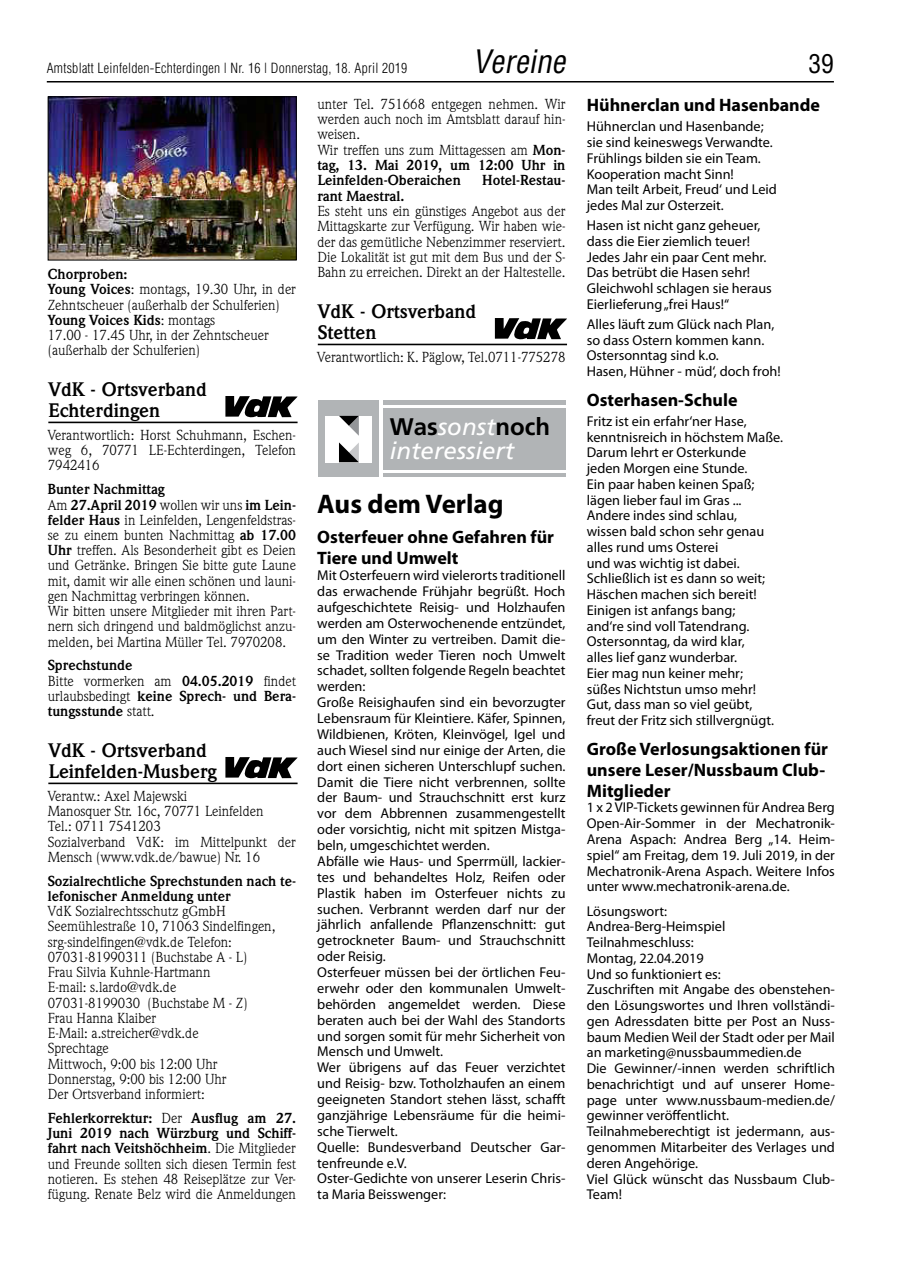
<style>
.page{position:relative;width:902px;height:1280px;background:#fff}
.page>*{position:absolute;margin:0;border:0;box-sizing:border-box;transform-origin:0 0}
.t1{font:italic condensed 31.5px "Helvetica";color:#000}
.t2{font:700 27px "Myriad Pro";color:#000}
.t3{font:italic condensed 25.5px "Helvetica";color:#000}
.t4{font:italic 24px/24px "Frutiger";color:#fff}
.t5{font:700 19.2px/20.9px "Weidemann";color:#000}
.t6{font:700 18px/21px "Myriad Pro";color:#000}
.t7{font:14.25px/15.8px "Myriad Pro";color:#000}
.t8{font:14.25px/15.3px "Weidemann";color:#000}
.t9{font:700 14.25px/15.3px "Weidemann";color:#000}
.t10{font:300 condensed 13.65px "Helvetica";letter-spacing:.02em;color:#000}
.s1{font-weight:700}
.s2{font-weight:400}
.s3{font-weight:700;font-style:normal;color:#000}
</style>
<div class="page">
<hr style="left:47px;top:81px;width:786px;height:1px;background:#000">
<img style="left:50px;top:99px;width:244px;height:159px">
<div style="left:48px;top:97px;width:248px;height:163px;border:1px solid #000"></div>
<svg style="left:225px;top:396px;width:72px;height:22px"></svg>
<hr style="left:48px;top:422px;width:249px;height:1px;background:#000">
<svg style="left:225px;top:757px;width:72px;height:22px"></svg>
<hr style="left:48px;top:782px;width:249px;height:2px;background:#000">
<svg style="left:495px;top:318px;width:72px;height:22px"></svg>
<hr style="left:318px;top:344px;width:249px;height:1px;background:#000">
<div style="left:383px;top:408px;width:182px;height:62px;background:#b1b4b6"></div>
<hr style="left:383px;top:473px;width:182px;height:4px;background:#b1b4b6">
<hr style="left:383px;top:400px;width:182px;height:4px;background:#b1b4b6">
<div style="left:319px;top:400px;width:60px;height:77px;background:#b1b4b6"></div>
<div style="left:325px;top:416px;width:47px;height:46px;background:#fff"></div>
<svg style="left:339px;top:442px;width:20px;height:20px"></svg>
<svg style="left:339px;top:416px;width:20px;height:20px"></svg>
<p class="t10" style="left:47px;top:60px;width:362px">Amtsblatt Leinfelden-Echterdingen | Nr. 16 | Donnerstag, 18. April 2019</p>
<h1 class="t1" style="left:472px;top:42px;width:101px">Vereine</h1>
<h3 class="t3" style="left:808px;top:48px;width:27px">39</h3>
<p class="t8" style="left:48px;top:266px;width:250px"><span class="s1">Chorproben:<br>Young Voices</span>: montags, 19.30 Uhr, in der<br>Zehntscheuer (außerhalb der Schulferien)<br><span class="s1">Young Voices Kids</span>: montags<br>17.00 - 17.45 Uhr, in der Zehntscheuer (außerhalb der Schulferien)</p>
<h3 class="t5" style="left:48px;top:379px;width:160px">VdK - Ortsverband<br>Echterdingen</h3>
<p class="t8" style="left:48px;top:427px;width:250px;text-align:justify">Verantwortlich: Horst Schuhmann, Eschen&shy;weg 6, 70771 LE-Echterdingen, Telefon 7942416</p>
<p class="t8" style="left:48px;top:482px;width:250px"><span class="s1">Bunter Nachmittag<br></span>Am <span class="s1">27.April 2019</span> wollen wir uns <span class="s1">im Lein&shy;felder Haus</span> in Leinfelden, Lengenfeldstras&shy;se zu einem bunten Nachmittag <span class="s1">ab 17.00<br>Uhr</span> treffen. Als Besonderheit gibt es Deien und Getränke. Bringen Sie bitte gute Laune mit, damit wir alle einen schönen und launi&shy;gen Nachmittag verbringen können.<br>Wir bitten unsere Mitglieder mit ihren Part&shy;nern sich dringend und baldmöglichst anzu&shy;melden, bei Martina Müller Tel. 7970208.</p>
<p class="t9" style="left:48px;top:658px;width:250px">Sprechstunde<br><span class="s2">Bitte vormerken am</span> 04.05.2019 <span class="s2">findet urlaubsbedingt</span> keine Sprech- und Bera&shy;tungsstunde <span class="s2">statt.</span></p>
<h3 class="t5" style="left:48px;top:740px;width:170px">VdK - Ortsverband<br>Leinfelden-Musberg</h3>
<p class="t8" style="left:48px;top:788px;width:250px">Verantw.: Axel Majewski<br>Manosquer Str. 16c, 70771 Leinfelden<br>Tel.: 0711 7541203<br>Sozialverband VdK: im Mittelpunkt der<br>Mensch (www.vdk.de/bawue) Nr. 16</p>
<p class="t9" style="left:48px;top:873px;width:250px">Sozialrechtliche Sprechstunden nach te&shy;lefonischer Anmeldung unter</p>
<p class="t8" style="left:48px;top:903px;width:229px">VdK Sozialrechtsschutz gGmbH<br>Seemühlestraße 10, 71063 Sindelfingen, srg-sindelfingen@vdk.de Telefon:<br>07031-81990311 (Buchstabe A - L)<br>Frau Silvia Kuhnle-Hartmann<br>E-mail: s.lardo@vdk.de<br>07031-8199030 (Buchstabe M - Z)<br>Frau Hanna Klaiber<br>E-Mail: a.streicher@vdk.de<br>Sprechtage<br>Mittwoch, 9:00 bis 12:00 Uhr<br>Donnerstag, 9:00 bis 12:00 Uhr<br>Der Ortsverband informiert:</p>
<p class="t8" style="left:48px;top:1110px;width:250px;text-align:justify"><span class="s1">Fehlerkorrektur:</span> Der <span class="s1">Ausflug am 27.<br>Juni 2019 nach Würzburg und Schiff&shy;fahrt nach Veitshöchheim</span>. Die Mitglieder und Freunde sollten sich diesen Termin fest notieren. Es stehen 48 Reiseplätze zur Ver&shy;fügung. Renate Belz wird die Anmeldungen</p>
<p class="t8" style="left:317px;top:96px;width:250px">unter Tel. 751668 entgegen nehmen. Wir werden auch noch im Amtsblatt darauf hin&shy;weisen.<br>Wir treffen uns zum Mittagessen am <span class="s1">Mon&shy;tag, 13. Mai 2019, um 12:00 Uhr in<br>Leinfelden-Oberaichen</span></p>
<p class="t9" style="left:482px;top:173px;width:85px">Hotel-Restau-</p>
<p class="t9" style="left:317px;top:188px;width:88px">rant Maestral.</p>
<p class="t8" style="left:317px;top:203px;width:250px;text-align:justify">Es steht uns ein günstiges Angebot aus der Mittagskarte zur Verfügung. Wir haben wie&shy;der das gemütliche Nebenzimmer reserviert.<br>Die Lokalität ist gut mit dem Bus und der S-Bahn zu erreichen. Direkt an der Haltestelle.</p>
<h3 class="t5" style="left:318px;top:301px;width:160px">VdK - Ortsverband<br>Stetten</h3>
<p class="t8" style="left:317px;top:349px;width:250px">Verantwortlich: K. Päglow, Tel.0711-775278</p>
<h3 class="t4" style="left:390px;top:414px;width:162px"><span class="s3">Was</span>sonst<span class="s3">noch </span>interessiert</h3>
<h2 class="t2" style="left:317px;top:487px;width:188px">Aus dem Verlag</h2>
<p class="t6" style="left:317px;top:526px;width:238px">Osterfeuer ohne Gefahren für<br>Tiere und Umwelt</p>
<p class="t7" style="left:317px;top:567px;width:250px">Mit Osterfeuern wird vielerorts traditionell das erwachende Frühjahr begrüßt. Hoch aufgeschichtete Reisig- und Holzhaufen werden am Osterwochenende entzündet, um den Winter zu vertreiben. Damit die&shy;se Tradition weder Tieren noch Umwelt schadet, sollten folgende Regeln beachtet werden:<br>Große Reisighaufen sind ein bevorzugter Lebensraum für Kleintiere. Käfer, Spinnen, Wildbienen, Kröten, Kleinvögel, Igel und auch Wiesel sind nur einige der Arten, die dort einen sicheren Unterschlupf suchen.<br>Damit die Tiere nicht verbrennen, sollte der Baum- und Strauchschnitt erst kurz vor dem Abbrennen zusammengestellt oder vorsichtig, nicht mit spitzen Mistga&shy;beln, umgeschichtet werden.<br>Abfälle wie Haus- und Sperrmüll, lackier&shy;tes und behandeltes Holz, Reifen oder Plastik haben im Osterfeuer nichts zu suchen. Verbrannt werden darf nur der jährlich anfallende Pflanzenschnitt: gut getrockneter Baum- und Strauchschnitt oder Reisig.<br>Osterfeuer müssen bei der örtlichen Feu&shy;erwehr oder den kommunalen Umwelt&shy;behörden angemeldet werden. Diese beraten auch bei der Wahl des Standorts und sorgen somit für mehr Sicherheit von Mensch und Umwelt.<br>Wer übrigens auf das Feuer verzichtet und Reisig- bzw. Totholzhaufen an einem geeigneten Standort stehen lässt, schafft ganzjährige Lebensräume für die heimi&shy;sche Tierwelt.<br>Quelle: Bundesverband Deutscher Gar&shy;tenfreunde e.V.<br>Oster-Gedichte von unserer Leserin Chris&shy;ta Maria Beisswenger:</p>
<p class="t6" style="left:586px;top:94px;width:235px">Hühnerclan und Hasenbande</p>
<p class="t7" style="left:586px;top:118px;width:192px">Hühnerclan und Hasenbande; sie sind keineswegs Verwandte.<br>Frühlings bilden sie ein Team.<br>Kooperation macht Sinn!<br>Man teilt Arbeit, Freud‘ und Leid jedes Mal zur Osterzeit.</p>
<p class="t7" style="left:586px;top:217px;width:186px">Hasen ist nicht ganz geheuer, dass die Eier ziemlich teuer!<br>Jedes Jahr ein paar Cent mehr.<br>Das betrübt die Hasen sehr!<br>Gleichwohl schlagen sie heraus<br>Eierlieferung „frei Haus!“</p>
<p class="t7" style="left:586px;top:316px;width:195px">Alles läuft zum Glück nach Plan, so dass Ostern kommen kann.<br>Ostersonntag sind k.o.<br>Hasen, Hühner - müd‘, doch froh!</p>
<p class="t6" style="left:586px;top:389px;width:152px">Osterhasen-Schule</p>
<p class="t7" style="left:586px;top:413px;width:198px">Fritz ist ein erfahr‘ner Hase, kenntnisreich in höchstem Maße.<br>Darum lehrt er Osterkunde jeden Morgen eine Stunde.<br>Ein paar haben keinen Spaß; lägen lieber faul im Gras ...<br>Andere indes sind schlau,<br>wissen bald schon sehr genau alles rund ums Osterei<br>und was wichtig ist dabei.<br>Schließlich ist es dann so weit;<br>Häschen machen sich bereit!<br>Einigen ist anfangs bang;<br>and‘re sind voll Tatendrang.<br>Ostersonntag, da wird klar,<br>alles lief ganz wunderbar.<br>Eier mag nun keiner mehr;<br>süßes Nichtstun umso mehr!<br>Gut, dass man so viel geübt, freut der Fritz sich stillvergnügt.</p>
<p class="t6" style="left:586px;top:737px;width:243px">Große Verlosungsaktionen für unsere Leser/Nussbaum Club-<br>Mitglieder</p>
<p class="t7" style="left:586px;top:799px;width:250px;text-align:justify">1 x 2 VIP-Tickets gewinnen für Andrea Berg Open-Air-Sommer in der Mechatronik-Arena Aspach: Andrea Berg „14. Heim&shy;spiel“ am Freitag, dem 19. Juli 2019, in der Mechatronik-Arena Aspach. Weitere Infos unter www.mechatronik-arena.de.</p>
<p class="t7" style="left:586px;top:903px;width:250px">Lösungswort:<br>Andrea-Berg-Heimspiel<br>Teilnahmeschluss:<br>Montag, 22.04.2019<br>Und so funktioniert es:<br>Zuschriften mit Angabe des obenstehen&shy;den Lösungswortes und Ihren vollständi&shy;gen Adressdaten bitte per Post an Nuss&shy;baum Medien Weil der Stadt oder per Mail an marketing@nussbaummedien.de<br>Die Gewinner/-innen werden schriftlich benachrichtigt und auf unserer Home&shy;page unter www.nussbaum-medien.de/ gewinner veröffentlicht.<br>Teilnahmeberechtigt ist jedermann, aus&shy;genommen Mitarbeiter des Verlages und deren Angehörige.<br>Viel Glück wünscht das Nussbaum Club-<br>Team!</p>
</div>
